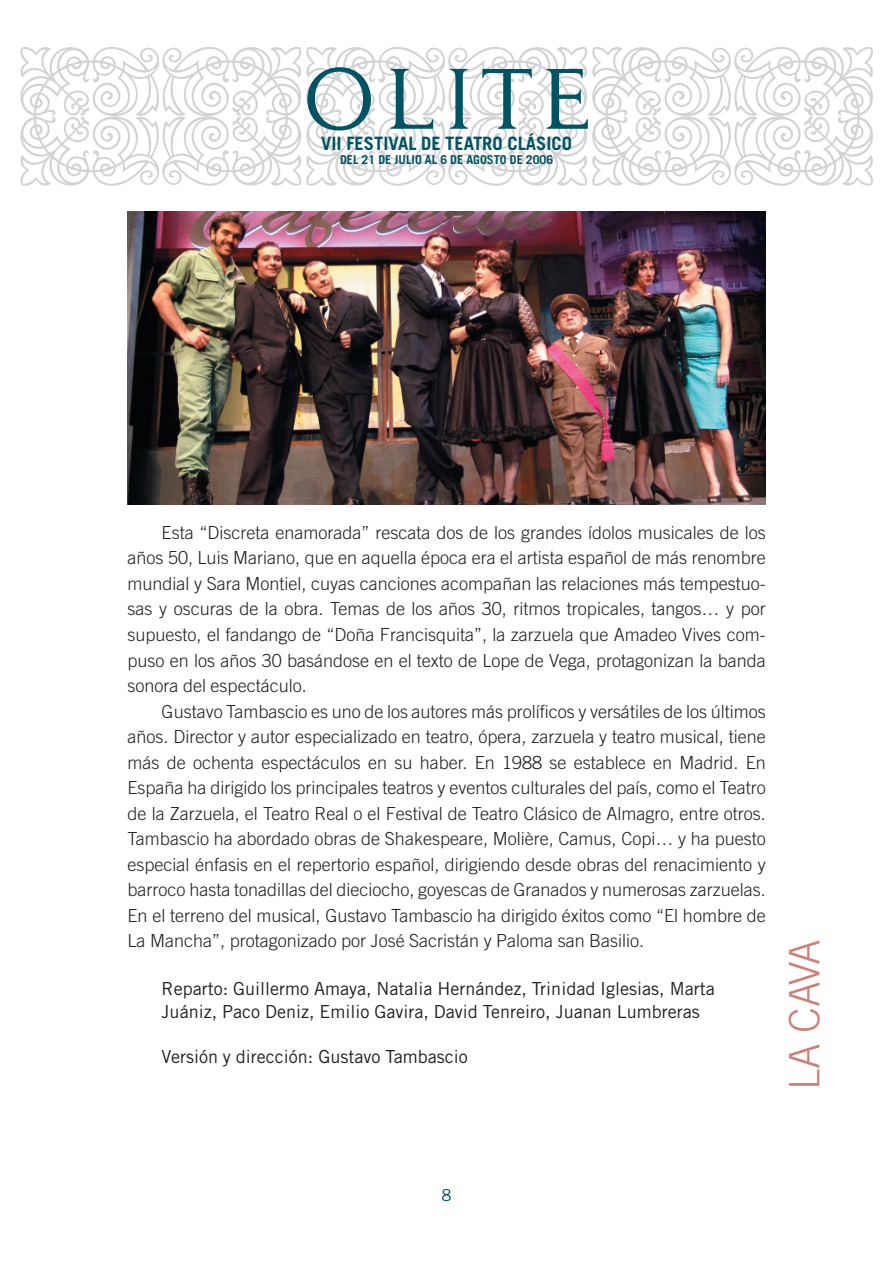
<style>
.page{position:relative;width:893px;height:1262px;background:#fff}
.page>*{position:absolute;margin:0;border:0;box-sizing:border-box;transform-origin:0 0}
.t1{font:84.6px "Daily News";letter-spacing:.14em;color:#005362}
.t2{font:73.5px "Borders Ornaments P03";color:#d1d3d5}
.t3{font:300 42px "Trade Gothic";letter-spacing:-.035em;color:#cc8178}
.t4{font:700 18.45px "Trade Gothic";color:#005362}
.t5{font:300 18px/25.5px "Trade Gothic";color:#231f1f;text-align:justify}
.t6{font:18px/22.5px "Trade Gothic";color:#231f1f}
.t7{font:16.5px "Trade Gothic";color:#005362}
.t8{font:700 12.3px "Trade Gothic";color:#005362}
</style>
<div class="page">
<img style="left:128px;top:211px;width:637px;height:293px">
<h1 class="t1" style="left:304px;top:68px;width:287px">OLITE</h1>
<p class="t4" style="left:321px;top:137px;width:252px">VII FESTIVAL DE TEATRO CLÁSICO</p>
<p class="t8" style="left:340px;top:155px;width:215px">DEL 21 DE JULIO AL 6 DE AGOSTO DE 2006</p>
<h2 class="t2" style="left:161px;top:116px;width:71px">●</h2>
<h2 class="t2" style="left:446px;top:116px;width:71px">●</h2>
<h2 class="t2" style="left:732px;top:116px;width:71px">●</h2>
<p class="t5" style="left:128px;top:521px;width:639px;text-indent:34px">Esta “Discreta enamorada” rescata dos de los grandes ídolos musicales de los años 50, Luis Mariano, que en aquella época era el artista español de más renombre mundial y Sara Montiel, cuyas canciones acompañan las relaciones más tempestuo&shy;sas y oscuras de la obra. Temas de los años 30, ritmos tropicales, tangos… y por supuesto, el fandango de “Doña Francisquita”, la zarzuela que Amadeo Vives com&shy;puso en los años 30 basándose en el texto de Lope de Vega, protagonizan la banda sonora del espectáculo.</p>
<p class="t5" style="left:128px;top:700px;width:639px;text-indent:34px">Gustavo Tambascio es uno de los autores más prolíficos y versátiles de los últimos años. Director y autor especializado en teatro, ópera, zarzuela y teatro musical, tiene más de ochenta espectáculos en su haber. En 1988 se establece en Madrid. En España ha dirigido los principales teatros y eventos culturales del país, como el Teatro de la Zarzuela, el Teatro Real o el Festival de Teatro Clásico de Almagro, entre otros.<br>Tambascio ha abordado obras de Shakespeare, Molière, Camus, Copi… y ha puesto especial énfasis en el repertorio español, dirigiendo desde obras del renacimiento y barroco hasta tonadillas del dieciocho, goyescas de Granados y numerosas zarzuelas.<br>En el terreno del musical, Gustavo Tambascio ha dirigido éxitos como “El hombre de La Mancha”, protagonizado por José Sacristán y Paloma san Basilio.</p>
<p class="t6" style="left:162px;top:979px;width:554px">Reparto: Guillermo Amaya, Natalia Hernández, Trinidad Iglesias, Marta<br>Juániz, Paco Deniz, Emilio Gavira, David Tenreiro, Juanan Lumbreras</p>
<p class="t6" style="left:162px;top:1046px;width:307px">Versión y dirección: Gustavo Tambascio</p>
<h3 class="t3" style="left:789px;top:1090px;width:153px;rotate:-90deg">LA CAVA</h3>
<p class="t7" style="left:441px;top:1189px;width:12px">8</p>
</div>
